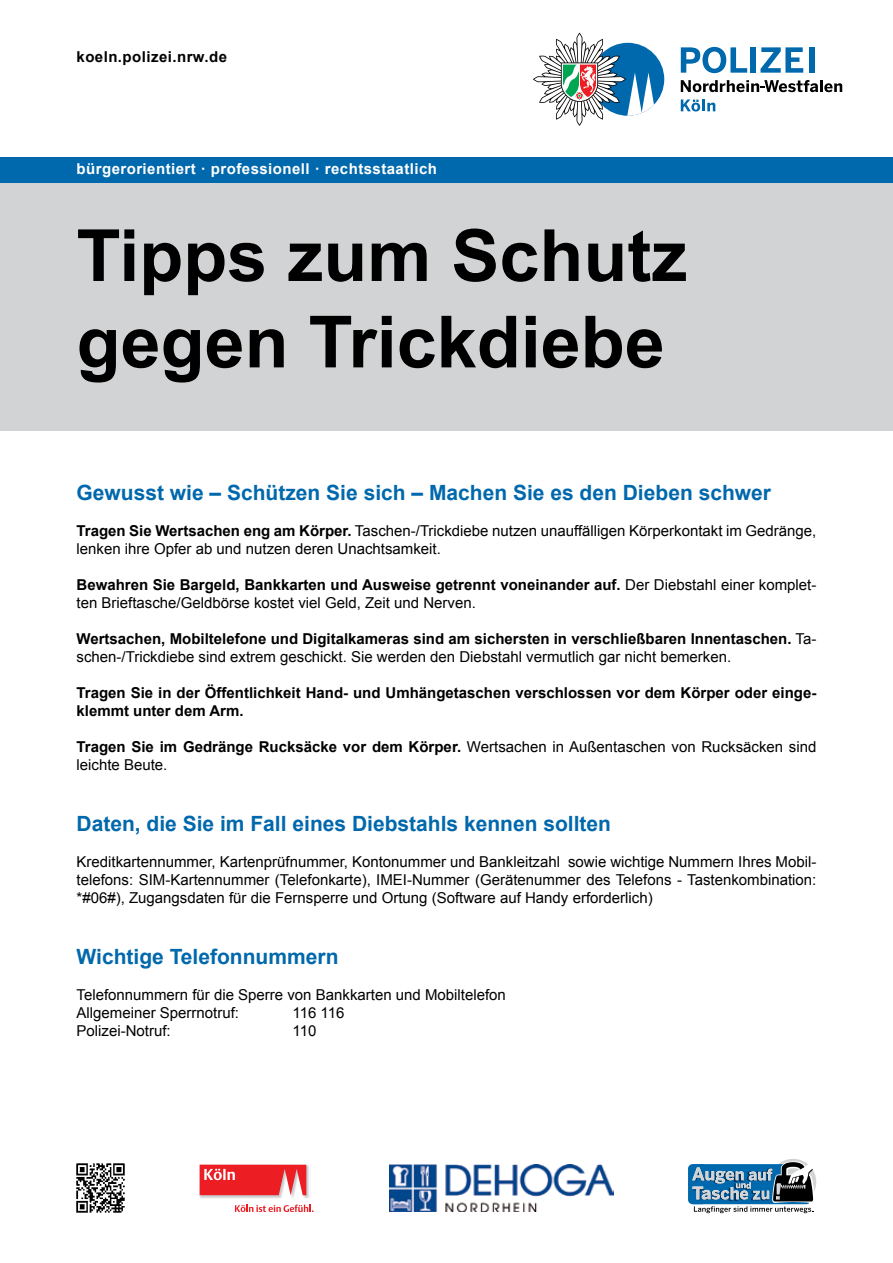
<style>
.page{position:relative;width:893px;height:1263px;background:#fff}
.page>*{position:absolute;margin:0;border:0;box-sizing:border-box;transform-origin:0 0}
.t1{font:700 72px/86.4px "Arial";color:#000}
.t2{font:700 21px "Arial";color:#0068ac}
.t3{font:15px/18px "Arial";color:#000}
.t4{font:700 15px/18px "Arial";color:#000}
.t5{font:700 15px "Arial";letter-spacing:.03em;color:#fff}
.t6{font:700 15px "Arial";letter-spacing:.03em;color:#000}
.s1{font-weight:700}
</style>
<div class="page">
<div style="left:0;top:170px;width:893px;height:261px;background:#d1d3d4"></div>
<div style="left:0;top:157px;width:893px;height:26px;background:#0068ac"></div>
<svg style="left:681px;top:47px;width:66px;height:26px"></svg>
<div style="left:750px;top:47px;width:6px;height:26px;background:#0068ac"></div>
<svg style="left:760px;top:47px;width:43px;height:26px"></svg>
<div style="left:809px;top:47px;width:5px;height:26px;background:#0068ac"></div>
<svg style="left:681px;top:80px;width:161px;height:12px"></svg>
<svg style="left:681px;top:99px;width:34px;height:13px"></svg>
<div style="left:591px;top:43px;width:73px;height:73px;background:#0068ac;border-radius:50%"></div>
<svg style="left:533px;top:33px;width:121px;height:93px"></svg>
<img style="left:76px;top:1164px;width:48px;height:48px">
<svg style="left:688px;top:1159px;width:129px;height:55px"></svg>
<img style="left:199px;top:1164px;width:110px;height:35px">
<svg style="left:200px;top:1165px;width:106px;height:30px;background:#ed3c42"></svg>
<svg style="left:235px;top:1204px;width:79px;height:8px"></svg>
<img style="left:390px;top:1164px;width:224px;height:48px">
<p class="t6" style="left:77px;top:47px;width:152px">koeln.polizei.nrw.de</p>
<p class="t5" style="left:77px;top:159px;width:362px">bürgerorientiert · professionell · rechtsstaatlich</p>
<h1 class="t1" style="left:77px;top:215px;width:612px">Tipps zum Schutz gegen Trickdiebe</h1>
<h2 class="t2" style="left:77px;top:478px;width:696px">Gewusst wie – Schützen Sie sich – Machen Sie es den Dieben schwer</h2>
<p class="t3" style="left:77px;top:522px;width:741px"><span class="s1">Tragen Sie Wertsachen eng am Körper.</span> Taschen-/Trickdiebe nutzen unauffälligen Körperkontakt im Gedränge, lenken ihre Opfer ab und nutzen deren Unachtsamkeit.</p>
<p class="t3" style="left:77px;top:576px;width:741px"><span class="s1">Bewahren Sie Bargeld, Bankkarten und Ausweise getrennt voneinander auf.</span> Der Diebstahl einer komplet&shy;ten Brieftasche/Geldbörse kostet viel Geld, Zeit und Nerven.</p>
<p class="t3" style="left:77px;top:630px;width:741px"><span class="s1">Wertsachen, Mobiltelefone und Digitalkameras sind am sichersten in verschließbaren Innentaschen.</span> Ta&shy;schen-/Trickdiebe sind extrem geschickt. Sie werden den Diebstahl vermutlich gar nicht bemerken.</p>
<p class="t4" style="left:77px;top:684px;width:741px">Tragen Sie in der Öffentlichkeit Hand- und Umhängetaschen verschlossen vor dem Körper oder einge&shy;klemmt unter dem Arm.</p>
<p class="t3" style="left:77px;top:738px;width:741px"><span class="s1">Tragen Sie im Gedränge Rucksäcke vor dem Körper.</span> Wertsachen in Außentaschen von Rucksäcken sind leichte Beute.</p>
<h2 class="t2" style="left:77px;top:809px;width:536px">Daten, die Sie im Fall eines Diebstahls kennen sollten</h2>
<p class="t3" style="left:77px;top:853px;width:741px;text-align:justify">Kreditkartennummer, Kartenprüfnummer, Kontonummer und Bankleitzahl sowie wichtige Nummern Ihres Mobil&shy;telefons: SIM-Kartennummer (Telefonkarte), IMEI-Nummer (Gerätenummer des Telefons - Tastenkombination: *#06#), Zugangsdaten für die Fernsperre und Ortung (Software auf Handy erforderlich)</p>
<h2 class="t2" style="left:77px;top:943px;width:263px">Wichtige Telefonnummern</h2>
<p class="t3" style="left:77px;top:986px;width:431px">Telefonnummern für die Sperre von Bankkarten und Mobiltelefon<br>Allgemeiner Sperrnotruf:</p>
<p class="t3" style="left:293px;top:1004px;width:53px">116 116</p>
<p class="t3" style="left:77px;top:1022px;width:96px">Polizei-Notruf:</p>
<p class="t3" style="left:293px;top:1022px;width:25px">110</p>
</div>
